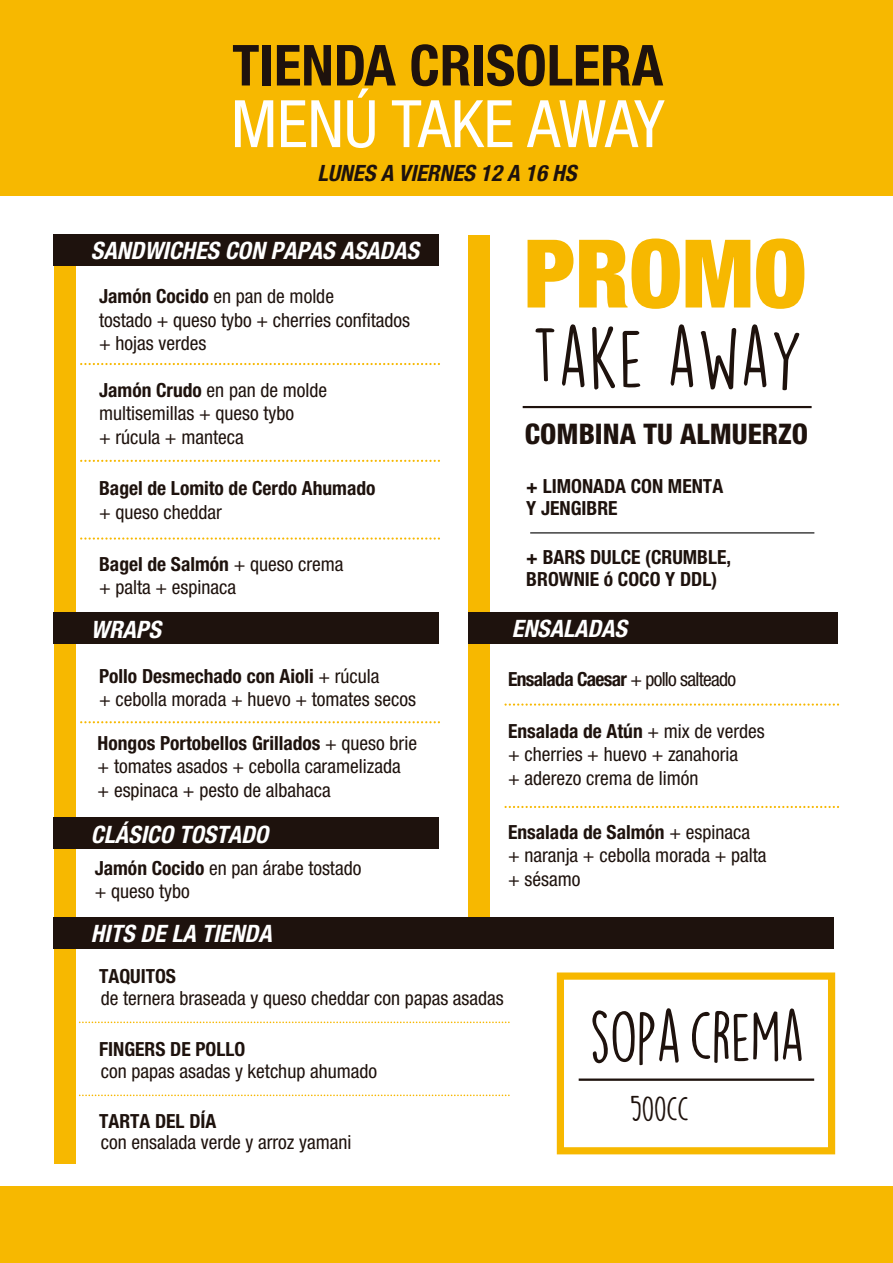
<style>
.page{position:relative;width:893px;height:1263px;background:#fff}
.page>*{position:absolute;margin:0;border:0;box-sizing:border-box;transform-origin:0 0}
.t1{font:900 condensed 94.8px "Helvetica Neue LT Std";color:#f7b800}
.t2{font:75.6px "DK Lemon Yellow Sun";color:#1e120d}
.t3{font:condensed 65.55px "Helvetica Neue LT Std";color:#fff}
.t4{font:63.3px "DK Lemon Yellow Sun";letter-spacing:-.025em;color:#1e120d}
.t5{font:700 condensed 56.55px "Helvetica Neue LT Std";color:#1e120d}
.t6{font:31.5px "DK Lemon Yellow Sun";letter-spacing:-.025em;color:#1e120d}
.t7{font:800 condensed 28.35px "Helvetica Neue LT Std";color:#1e120d}
.t8{font:italic 700 condensed 24px "Helvetica Neue LT Std";color:#fff}
.t9{font:italic 700 condensed 22.5px "Helvetica Neue LT Std";color:#1e120d}
.t10{font:condensed 19.5px/23.4px "Helvetica Neue LT Std";color:#1e120d}
.t11{font:700 condensed 19.5px/22.5px "Helvetica Neue LT Std";color:#1e120d}
.t12{font:700 condensed 19.5px "Helvetica Neue LT Std";letter-spacing:-.035em;color:#1e120d}
.s1{font-weight:700}
.s2{font-weight:400}
.s3{font-size:65.4px}
</style>
<div class="page">
<div style="left:468px;top:235px;width:22px;height:693px;background:#f7b800"></div>
<div style="left:0;top:0;width:893px;height:195px;background:#f7b800"></div>
<div style="left:0;top:1187px;width:893px;height:76px;background:#f7b800"></div>
<div style="left:54px;top:243px;width:22px;height:920px;background:#f7b800"></div>
<svg style="left:80px;top:363px;width:359px;height:2px"></svg>
<svg style="left:78px;top:1021px;width:431px;height:2px"></svg>
<div style="left:53px;top:234px;width:386px;height:32px;background:#1e120d"></div>
<div style="left:468px;top:612px;width:370px;height:32px;background:#1e120d"></div>
<svg style="left:80px;top:460px;width:359px;height:2px"></svg>
<svg style="left:80px;top:537px;width:359px;height:3px"></svg>
<svg style="left:504px;top:703px;width:334px;height:3px"></svg>
<svg style="left:504px;top:806px;width:334px;height:2px"></svg>
<svg style="left:78px;top:1094px;width:431px;height:2px"></svg>
<svg style="left:80px;top:721px;width:359px;height:2px"></svg>
<div style="left:53px;top:612px;width:386px;height:32px;background:#1e120d"></div>
<div style="left:53px;top:817px;width:386px;height:32px;background:#1e120d"></div>
<div style="left:53px;top:917px;width:781px;height:32px;background:#1e120d"></div>
<div style="left:557px;top:972px;width:278px;height:182px;border:7px solid #f7b800"></div>
<hr style="left:523px;top:406px;width:289px;height:2px;background:#1e120d">
<hr style="left:530px;top:532px;width:284px;height:1px;background:#000">
<hr style="left:579px;top:1078px;width:235px;height:3px;background:#1e120d">
<h3 class="t5" style="left:232px;top:31px;width:432px">TIENDA CRISOLERA</h3>
<h3 class="t3" style="left:231px;top:86px;width:435px">MENÚ TAKE AWAY</h3>
<p class="t9" style="left:317px;top:159px;width:260px">LUNES A VIERNES 12 A 16 HS</p>
<p class="t8" style="left:91px;top:235px;width:330px">SANDWICHES CON PAPAS ASADAS</p>
<p class="t10" style="left:99px;top:284px;width:312px"><span class="s1">Jamón Cocido</span> en pan de molde<br>tostado + queso tybo + cherries confitados + hojas verdes</p>
<p class="t10" style="left:99px;top:378px;width:230px"><span class="s1">Jamón Crudo</span> en pan de molde multisemillas + queso tybo<br>+ rúcula + manteca</p>
<p class="t11" style="left:99px;top:477px;width:278px">Bagel de Lomito de Cerdo Ahumado</p>
<p class="t10" style="left:99px;top:500px;width:124px">+ queso cheddar</p>
<p class="t10" style="left:99px;top:552px;width:246px"><span class="s1">Bagel de Salmón</span> + queso crema + palta + espinaca</p>
<p class="t8" style="left:91px;top:615px;width:71px">WRAPS</p>
<p class="t10" style="left:99px;top:664px;width:318px"><span class="s1">Pollo Desmechado con Aioli</span> + rúcula<br>+ cebolla morada + huevo + tomates secos</p>
<p class="t10" style="left:98px;top:731px;width:321px"><span class="s1">Hongos Portobellos Grillados</span> + queso brie + tomates asados + cebolla caramelizada + espinaca + pesto de albahaca</p>
<p class="t8" style="left:91px;top:820px;width:179px">CLÁSICO TOSTADO</p>
<p class="t10" style="left:95px;top:856px;width:268px"><span class="s1">Jamón Cocido</span> en pan árabe tostado + queso tybo</p>
<p class="t8" style="left:91px;top:919px;width:182px">HITS DE LA TIENDA</p>
<h1 class="t1" style="left:524px;top:215px;width:284px">PROMO</h1>
<h2 class="t2" style="left:532px;top:310px;width:273px">TAKE AWAY</h2>
<h3 class="t7" style="left:525px;top:416px;width:285px">COMBINA TU ALMUERZO</h3>
<p class="t11" style="left:526px;top:474px;width:198px">+ LIMONADA CON MENTA<br>Y JENGIBRE</p>
<p class="t11" style="left:526px;top:545px;width:206px">+ BARS DULCE (CRUMBLE,<br>BROWNIE ó COCO Y DDL)</p>
<p class="t8" style="left:512px;top:614px;width:117px">ENSALADAS</p>
<p class="t12" style="left:508px;top:667px;width:229px">Ensalada Caesar <span class="s2">+ pollo salteado</span></p>
<p class="t10" style="left:508px;top:719px;width:258px"><span class="s1">Ensalada de Atún</span> + mix de verdes + cherries + huevo + zanahoria<br>+ aderezo crema de limón</p>
<p class="t10" style="left:508px;top:820px;width:260px"><span class="s1">Ensalada de Salmón</span> + espinaca + naranja + cebolla morada + palta + sésamo</p>
<p class="t11" style="left:99px;top:965px;width:78px">TAQUITOS</p>
<p class="t10" style="left:101px;top:986px;width:405px">de ternera braseada y queso cheddar con papas asadas</p>
<p class="t11" style="left:99px;top:1038px;width:148px">FINGERS DE POLLO</p>
<p class="t10" style="left:101px;top:1059px;width:278px">con papas asadas y ketchup ahumado</p>
<p class="t11" style="left:99px;top:1109px;width:119px">TARTA DEL DÍA</p>
<p class="t10" style="left:101px;top:1130px;width:252px">con ensalada verde y arroz yamani</p>
<h3 class="t4" style="left:589px;top:997px;width:217px"><span class="s3">SOPA</span>CREMA</h3>
<h3 class="t6" style="left:630px;top:1089px;width:61px">500CC</h3>
</div>
